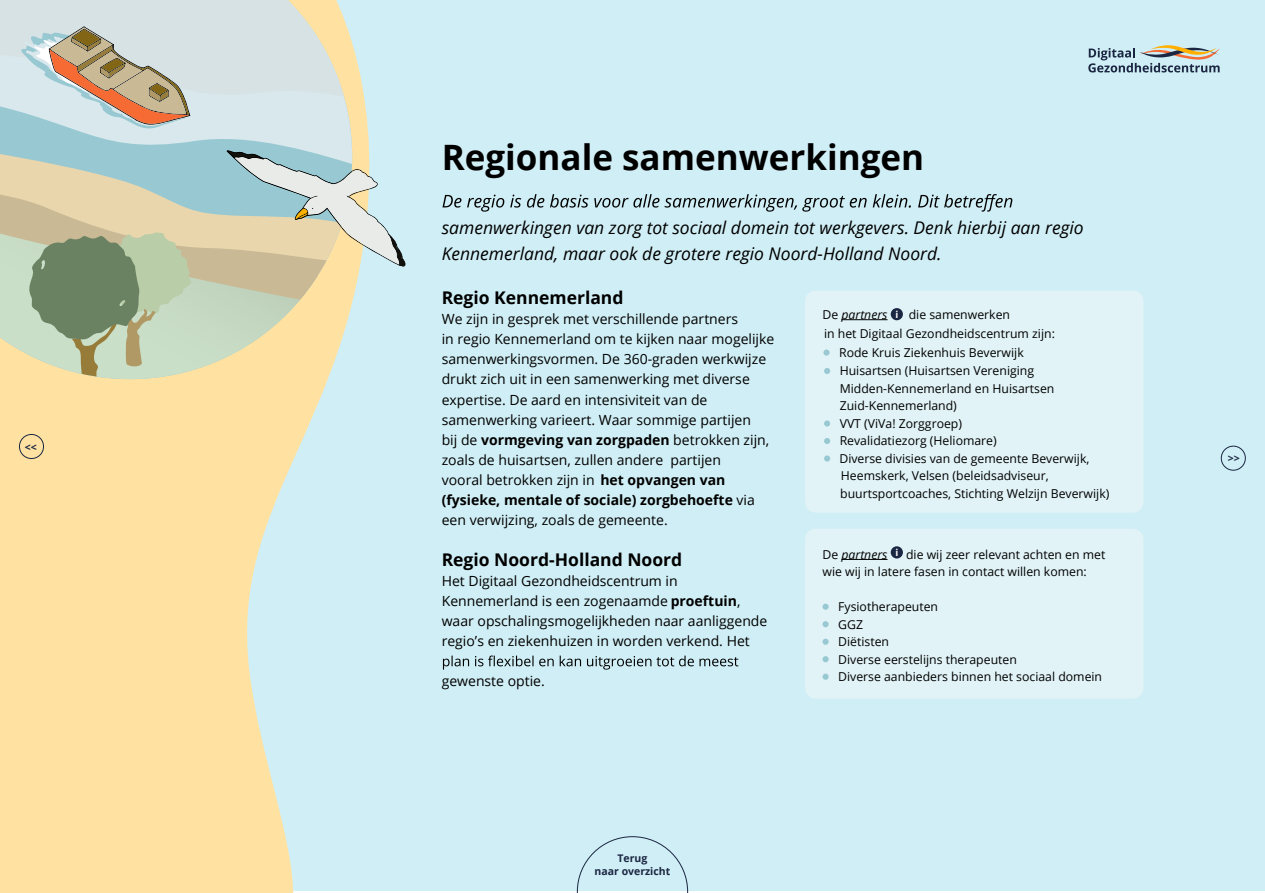
<style>
.page{position:relative;width:1265px;height:893px;background:#fff}
.page>*{position:absolute;margin:0;border:0;box-sizing:border-box;transform-origin:0 0}
.t1{font:700 35px "Open Sans";color:#000}
.t2{font:italic 17.5px/26.2px "Open Sans";color:#000}
.t3{font:700 17.5px "Open Sans";color:#000}
.t4{font:14px/20.1px "Open Sans";color:#000}
.t5{font:12.25px/17.5px "Open Sans";color:#000}
.t6{font:700 10.5px/12.6px "Open Sans";color:#1a2642;text-align:center}
.s1{font-weight:700}
.s2{font-style:italic}
.s3{font-weight:700;font-size:9.54px;color:#fff}
</style>
<div class="page">
<div style="left:0;top:0;width:1265px;height:890px;background:#d0eef5"></div>
<svg style="left:0;top:43px;width:388px;height:850px;fill:#ffe2a1"></svg>
<svg style="left:0;top:345px;width:317px;height:34px;background:#f5e1a7"></svg>
<svg style="left:0;top:0;width:352px;height:345px"></svg>
<svg style="left:21px;top:26px;width:169px;height:103px"></svg>
<svg style="left:227px;top:150px;width:178px;height:117px"></svg>
<svg style="left:28px;top:232px;width:165px;height:147px;background:#a5b493"></svg>
<svg style="left:442px;top:194px;width:570px;height:18px"></svg>
<div style="left:805px;top:529px;width:338px;height:169px;background:#e1f3f7;border-radius:10px"></div>
<hr style="left:841px;top:559px;width:47px;height:1px;background:#000">
<div style="left:891px;top:546px;width:12px;height:12px;background:#1a2642;border-radius:50%"></div>
<svg style="left:823px;top:604px;width:6px;height:6px"></svg>
<svg style="left:823px;top:621px;width:6px;height:6px"></svg>
<svg style="left:823px;top:639px;width:6px;height:6px"></svg>
<svg style="left:823px;top:656px;width:6px;height:6px"></svg>
<svg style="left:823px;top:674px;width:6px;height:6px"></svg>
<svg style="left:443px;top:655px;width:295px;height:15px"></svg>
<div style="left:805px;top:291px;width:338px;height:222px;background:#e1f3f7;border-radius:10px"></div>
<hr style="left:841px;top:319px;width:47px;height:1px;background:#000">
<div style="left:891px;top:308px;width:12px;height:12px;background:#1a2642;border-radius:50%"></div>
<svg style="left:824px;top:368px;width:6px;height:6px"></svg>
<div style="left:824px;top:420px;width:6px;height:7px;background:#98c9d3;border-radius:50%"></div>
<svg style="left:824px;top:438px;width:6px;height:6px"></svg>
<div style="left:824px;top:455px;width:6px;height:7px;background:#98c9d3;border-radius:50%"></div>
<svg style="left:577px;top:836px;width:111px;height:57px"></svg>
<div style="left:19px;top:434px;width:25px;height:25px;border:1px solid #1a2642;border-radius:50%"></div>
<div style="left:1221px;top:446px;width:25px;height:25px;border:1px solid #1a2642;border-radius:50%"></div>
<svg style="left:1088px;top:45px;width:132px;height:27px"></svg>
<div style="left:823px;top:350px;width:7px;height:6px;background:#98c9d3;border-radius:50%"></div>
<p class="t6" style="left:25px;top:440px;width:13px">&lt;&lt;</p>
<h1 class="t1" style="left:442px;top:133px;width:484px">Regionale samenwerkingen</h1>
<p class="t2" style="left:442px;top:214px;width:644px">samenwerkingen van zorg tot sociaal domein tot werkgevers. Denk hierbij aan regio<br>Kennemerland, maar ook de grotere regio Noord-Holland Noord.</p>
<p class="t3" style="left:442px;top:285px;width:183px">Regio Kennemerland</p>
<p class="t4" style="left:442px;top:309px;width:334px">We zijn in gesprek met verschillende partners<br>in regio Kennemerland om te kijken naar mogelijke samenwerkingsvormen. De 360-graden werkwijze drukt zich uit in een samenwerking met diverse expertise. De aard en intensiviteit van de samenwerking varieert. Waar sommige partijen<br>bij de <span class="s1">vormgeving van zorgpaden</span> betrokken zijn, zoals de huisartsen, zullen andere partijen<br>vooral betrokken zijn in <span class="s1">het opvangen van (fysieke, mentale of sociale) zorgbehoefte</span> via een verwijzing, zoals de gemeente.</p>
<p class="t3" style="left:442px;top:547px;width:242px">Regio Noord-Holland Noord</p>
<p class="t4" style="left:442px;top:570px;width:327px">Het Digitaal Gezondheidscentrum in Kennemerland is een zogenaamde <span class="s1">proeftuin</span>, waar opschalingsmogelijkheden naar aanliggende regio’s en ziekenhuizen in worden verkend. Het</p>
<p class="t4" style="left:442px;top:671px;width:105px">gewenste optie.</p>
<p class="t5" style="left:823px;top:305px;width:189px">De <span class="s2">partners</span> <span class="s3">i</span> die samenwerken</p>
<p class="t5" style="left:839px;top:323px;width:217px;line-height:19.4px;text-indent:-15px">in het Digitaal Gezondheidscentrum zijn:<br>Rode Kruis Ziekenhuis Beverwijk</p>
<p class="t5" style="left:839px;top:362px;width:252px">Huisartsen (Huisartsen Vereniging<br>Midden-Kennemerland en Huisartsen<br>Zuid-Kennemerland)<br>VVT (ViVa! Zorggroep)<br>Revalidatiezorg (Heliomare)<br>Diverse divisies van de gemeente Beverwijk,</p>
<p class="t5" style="left:840px;top:484px;width:271px">buurtsportcoaches, Stichting Welzijn Beverwijk)</p>
<p class="t5" style="left:841px;top:466px;width:209px">Heemskerk, Velsen (beleidsadviseur,</p>
<p class="t5" style="left:823px;top:545px;width:284px">De <span class="s2">partners</span> <sup>i</sup> die wij zeer relevant achten en met wie wij in latere fasen in contact willen komen:</p>
<p class="t5" style="left:838px;top:597px;width:265px">Fysiotherapeuten<br>GGZ<br>Diëtisten<br>Diverse eerstelijns therapeuten<br>Diverse aanbieders binnen het sociaal domein</p>
<p class="t6" style="left:595px;top:852px;width:77px">Terug<br>naar overzicht</p>
</div>
